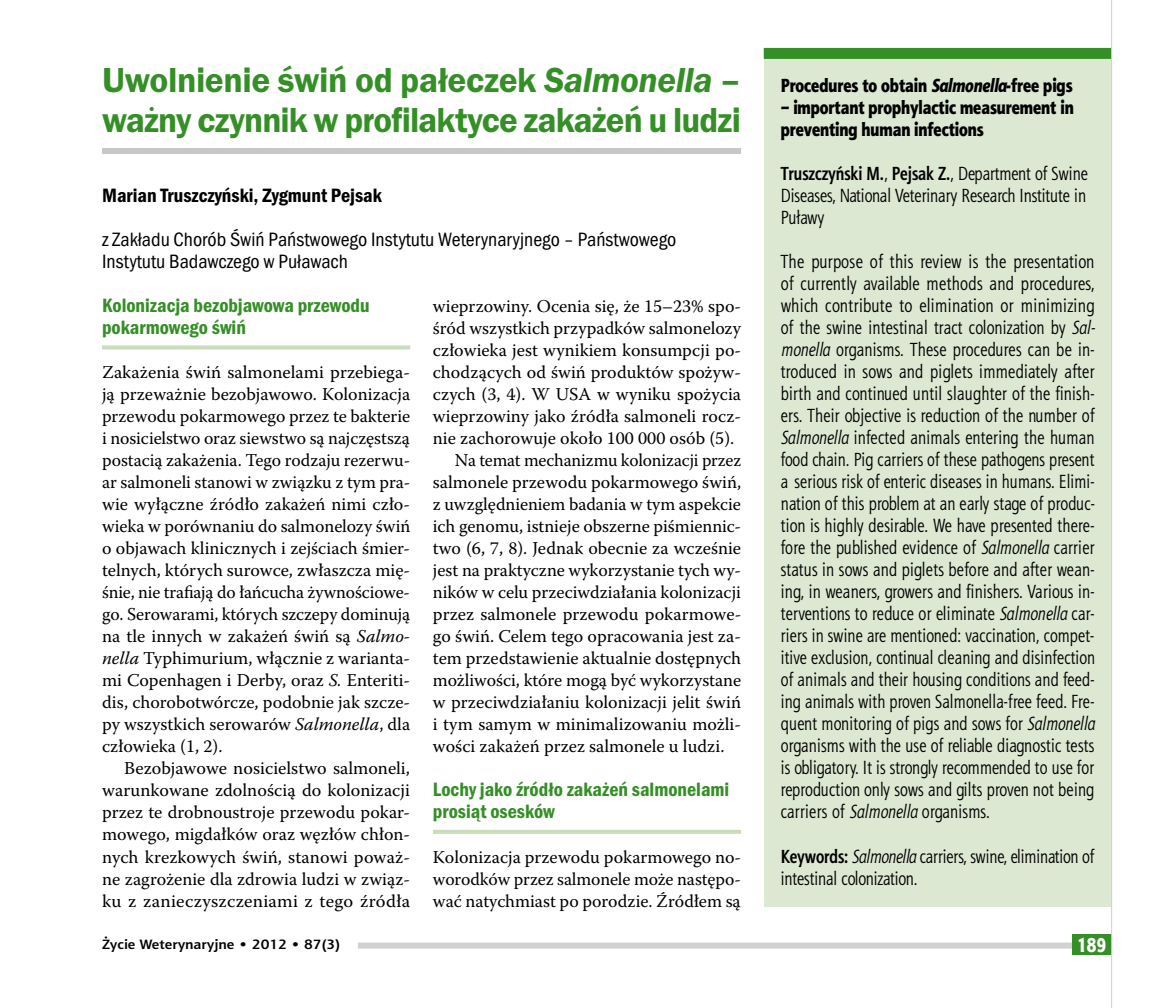
<style>
.page{position:relative;width:1174px;height:1008px;background:#fff}
.page>*{position:absolute;margin:0;border:0;box-sizing:border-box;transform-origin:0 0}
.t1{font:600 36px/40px "Franklin Gothic Itc TEE Dm";letter-spacing:-.02em;color:#358f27}
.t2{font:20px/22px "Franklin Got Itc TOT Boo Con";color:#000}
.t3{font:20px/22px "Franklin Got Itc TOT Dem Con";color:#358f27}
.t4{font:20px "Franklin Got Itc TOT Dem Con";color:#000}
.t5{font:20px "Aerton Cnd EFN Black";color:#fff}
.t6{font:19px/22px "Aerton Cnd EFN";color:#000;text-align:justify}
.t7{font:19px/22px "Aerton Cnd EFN Black";color:#000}
.t8{font:18px/22px "Warnock Pro";color:#000;text-align:justify}
.t9{font:700 13.6px "Aerton EFN";color:#000;scale:1.11 1}
.s1{font-style:italic}
.s2{font-weight:700}
</style>
<div class="page">
<svg style="left:102px;top:345px;width:308px;height:4px"></svg>
<svg style="left:433px;top:829px;width:308px;height:4px"></svg>
<div style="left:102px;top:148px;width:639px;height:6px;background:#c6c7c8"></div>
<div style="left:763px;top:53px;width:348px;height:853px;background:#dce8d2"></div>
<div style="left:763px;top:48px;width:348px;height:11px;background:#358f27"></div>
<div style="left:358px;top:942px;width:753px;height:6px;background:#d0d1d2"></div>
<div style="left:1071px;top:934px;width:40px;height:20px;background:#358f27"></div>
<hr style="left:1111px;top:0;width:1px;height:1007px;background:#d0d1d2">
<h1 class="t1" style="left:102px;top:60px;width:640px">Uwolnienie świń od pałeczek <span class="s1">Salmonella</span> – ważny czynnik w profilaktyce zakażeń u ludzi</h1>
<p class="t4" style="left:102px;top:184px;width:281px">Marian Truszczyński, Zygmunt Pejsak</p>
<p class="t2" style="left:102px;top:228px;width:576px">z Zakładu Chorób Świń Państwowego Instytutu Weterynaryjnego – Państwowego<br>Instytutu Badawczego w Puławach</p>
<p class="t3" style="left:102px;top:294px;width:269px">Kolonizacja bezobjawowa przewodu pokarmowego świń</p>
<p class="t8" style="left:102px;top:361px;width:310px">Zakażenia świń salmonelami przebiega&shy;ją przeważnie bezobjawowo. Kolonizacja przewodu pokarmowego przez te bakterie i nosicielstwo oraz siewstwo są najczęstszą postacią zakażenia. Tego rodzaju rezerwu&shy;ar salmoneli stanowi w związku z tym pra&shy;wie wyłączne źródło zakażeń nimi czło&shy;wieka w porównaniu do salmonelozy świń o objawach klinicznych i zejściach śmier&shy;telnych, których surowce, zwłaszcza mię&shy;śnie, nie trafiają do łańcucha żywnościowe&shy;go. Serowarami, których szczepy dominują na tle innych w zakażeń świń są <span class="s1">Salmo&shy;nella</span> Typhimurium, włącznie z warianta&shy;mi Copenhagen i Derby, oraz <span class="s1">S.</span> Enteriti&shy;dis, chorobotwórcze, podobnie jak szcze&shy;py wszystkich serowarów <span class="s1">Salmonella</span>, dla człowieka (1, 2).</p>
<p class="t8" style="left:102px;top:757px;width:310px;text-indent:22px">Bezobjawowe nosicielstwo salmoneli, warunkowane zdolnością do kolonizacji przez te drobnoustroje przewodu pokar&shy;mowego, migdałków oraz węzłów chłon&shy;nych krezkowych świń, stanowi poważ&shy;ne zagrożenie dla zdrowia ludzi w związ&shy;ku z zanieczyszczeniami z tego źródła</p>
<p class="t8" style="left:433px;top:295px;width:310px">wieprzowiny. Ocenia się, że 15–23% spo-</p>
<p class="t8" style="left:433px;top:317px;width:309px">śród wszystkich przypadków salmonelozy</p>
<p class="t8" style="left:433px;top:339px;width:310px">człowieka jest wynikiem konsumpcji po-</p>
<p class="t8" style="left:433px;top:361px;width:310px">chodzących od świń produktów spożyw-</p>
<p class="t8" style="left:433px;top:383px;width:310px">czych (3, 4). W USA w wyniku spożycia</p>
<p class="t8" style="left:433px;top:405px;width:310px">wieprzowiny jako źródła salmoneli rocz-</p>
<p class="t8" style="left:433px;top:427px;width:303px">nie zachorowuje około 100 000 osób (5).</p>
<p class="t8" style="left:455px;top:449px;width:288px">Na temat mechanizmu kolonizacji przez</p>
<p class="t8" style="left:433px;top:471px;width:310px">salmonele przewodu pokarmowego świń,</p>
<p class="t8" style="left:433px;top:493px;width:309px">z uwzględnieniem badania w tym aspekcie</p>
<p class="t8" style="left:433px;top:515px;width:310px">ich genomu, istnieje obszerne piśmiennic-</p>
<p class="t8" style="left:433px;top:537px;width:310px">two (6, 7, 8). Jednak obecnie za wcześnie</p>
<p class="t8" style="left:433px;top:559px;width:310px">jest na praktyczne wykorzystanie tych wy-</p>
<p class="t8" style="left:433px;top:581px;width:309px">ników w celu przeciwdziałania kolonizacji</p>
<p class="t8" style="left:433px;top:603px;width:310px">przez salmonele przewodu pokarmowe-</p>
<p class="t8" style="left:433px;top:625px;width:310px">go świń. Celem tego opracowania jest za-</p>
<p class="t8" style="left:433px;top:647px;width:310px">tem przedstawienie aktualnie dostępnych</p>
<p class="t8" style="left:433px;top:669px;width:310px">możliwości, które mogą być wykorzystane</p>
<p class="t8" style="left:433px;top:691px;width:310px">w przeciwdziałaniu kolonizacji jelit świń</p>
<p class="t8" style="left:433px;top:713px;width:310px">i tym samym w minimalizowaniu możli-</p>
<p class="t8" style="left:433px;top:735px;width:293px">wości zakażeń przez salmonele u ludzi.</p>
<p class="t3" style="left:433px;top:778px;width:298px">Lochy jako źródło zakażeń salmonelami prosiąt osesków</p>
<p class="t8" style="left:433px;top:845px;width:310px">Kolonizacja przewodu pokarmowego no&shy;worodków przez salmonele może następo&shy;wać natychmiast po porodzie. Źródłem są</p>
<p class="t7" style="left:780px;top:74px;width:293px">Procedures to obtain <span class="s1">Salmonella</span>-free pigs</p>
<p class="t7" style="left:780px;top:96px;width:294px">– important prophylactic measurement in preventing human infections</p>
<p class="t6" style="left:780px;top:162px;width:308px"><span class="s2">Truszczyński M.</span>, <span class="s2">Pejsak Z.</span>, Department of Swine Diseases, National Veterinary Research Institute in Puławy</p>
<p class="t6" style="left:780px;top:250px;width:316px">The purpose of this review is the presentation of currently available methods and procedures, which contribute to elimination or minimizing of the swine intestinal tract colonization by <span class="s1">Sal&shy;monella</span> organisms. These procedures can be in&shy;troduced in sows and piglets immediately after birth and continued until slaughter of the finish&shy;ers. Their objective is reduction of the number of <span class="s1">Salmonella</span> infected animals entering the human food chain. Pig carriers of these pathogens present a serious risk of enteric diseases in humans. Elimi&shy;nation of this problem at an early stage of produc&shy;tion is highly desirable. We have presented there&shy;fore the published evidence of <span class="s1">Salmonella</span> carrier status in sows and piglets before and after wean&shy;ing, in weaners, growers and finishers. Various in&shy;terventions to reduce or eliminate <span class="s1">Salmonella</span> car&shy;riers in swine are mentioned: vaccination, compet&shy;itive exclusion, continual cleaning and disinfection of animals and their housing conditions and feed&shy;ing animals with proven Salmonella-free feed. Fre&shy;quent monitoring of pigs and sows for <span class="s1">Salmonella </span>organisms with the use of reliable diagnostic tests is obligatory. It is strongly recommended to use for reproduction only sows and gilts proven not being carriers of <span class="s1">Salmonella</span> organisms.</p>
<p class="t6" style="left:780px;top:844px;width:315px"><span class="s2">Keywords:</span> <span class="s1">Salmonella</span> carriers, swine, elimination of intestinal colonization.</p>
<p class="t9" style="left:102px;top:936px;width:216px">Życie Weterynaryjne • 2012 • 87(3)</p>
<p class="t5" style="left:1077px;top:933px;width:31px">189</p>
</div>
